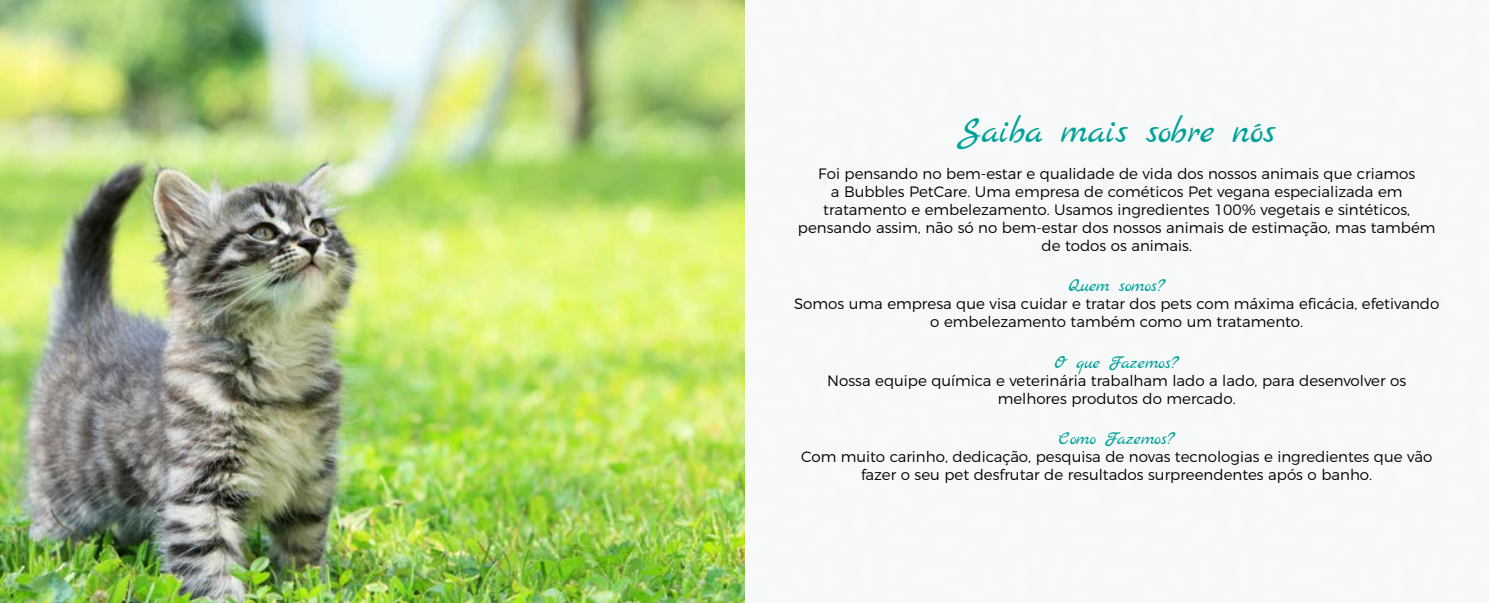
<style>
.page{position:relative;width:1489px;height:603px;background:#fff}
.page>*{position:absolute;margin:0;border:0;box-sizing:border-box;transform-origin:0 0}
.t1{font:37.5px "Marck Script";color:#00a39a}
.t2{font:18.75px "Marck Script";color:#00a39a}
.t3{font:300 15px/18px "Montserrat";color:#000;text-align:center}
</style>
<div class="page">
<div style="left:744px;top:0;width:744px;height:602px;background:#f7f8f8"></div>
<img style="left:0;top:0;width:745px;height:602px">
<h1 class="t1" style="left:957px;top:110px;width:319px">Saiba mais sobre nós</h1>
<p class="t3" style="left:797px;top:163px;width:639px">Foi pensando no bem-estar e qualidade de vida dos nossos animais que criamos<br>a Bubbles PetCare. Uma empresa de cométicos Pet vegana especializada em tratamento e embelezamento. Usamos ingredientes 100% vegetais e sintéticos, pensando assim, não só no bem-estar dos nossos animais de estimação, mas também de todos os animais.</p>
<p class="t2" style="left:1068px;top:275px;width:98px">Quem somos?</p>
<p class="t3" style="left:794px;top:293px;width:646px">Somos uma empresa que visa cuidar e tratar dos pets com máxima eficácia, efetivando o embelezamento também como um tratamento.</p>
<p class="t2" style="left:1054px;top:351px;width:126px">O que Fazemos?</p>
<p class="t3" style="left:827px;top:370px;width:580px">Nossa equipe química e veterinária trabalham lado a lado, para desenvolver os melhores produtos do mercado.</p>
<p class="t2" style="left:1058px;top:428px;width:118px">Como Fazemos?</p>
<p class="t3" style="left:801px;top:446px;width:632px">Com muito carinho, dedicação, pesquisa de novas tecnologias e ingredientes que vão fazer o seu pet desfrutar de resultados surpreendentes após o banho.</p>
</div>
